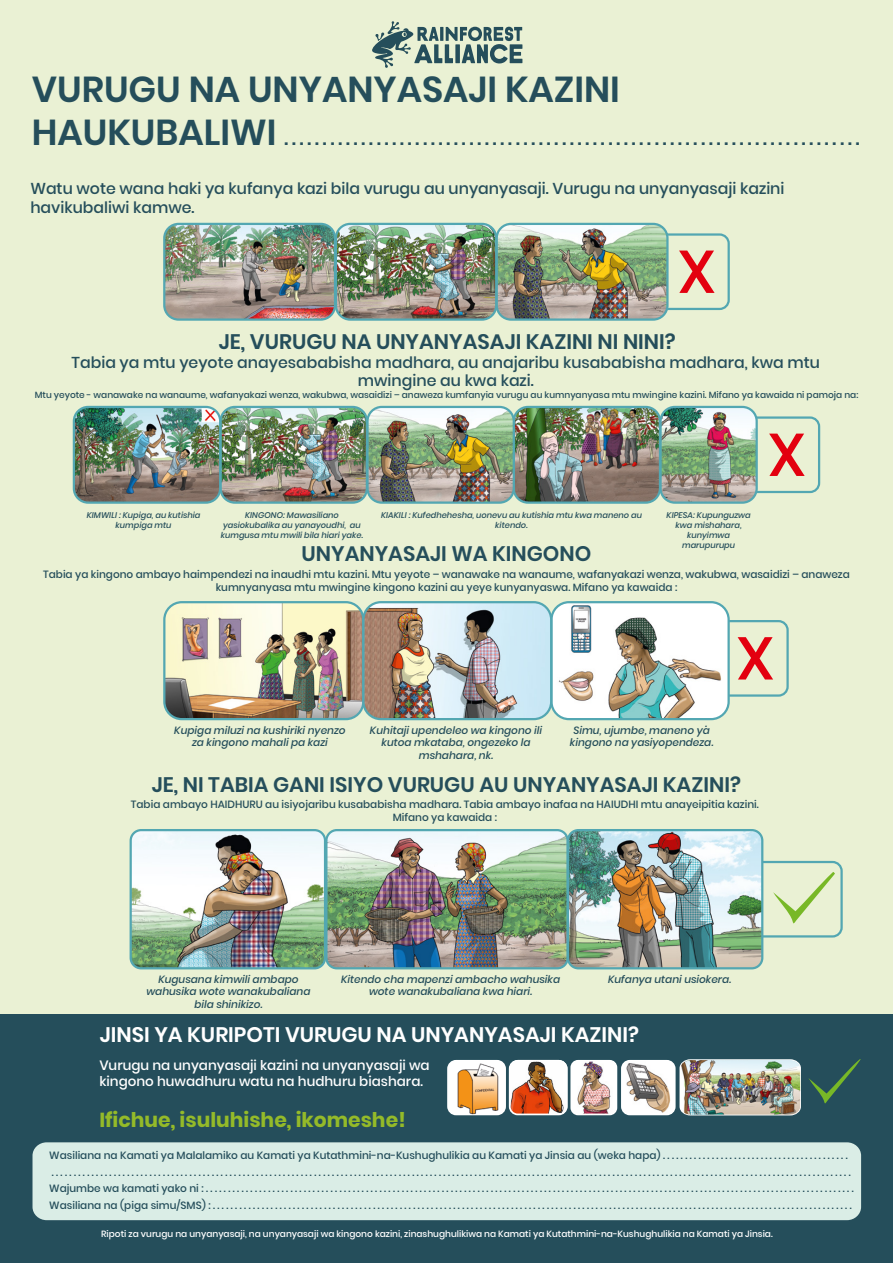
<style>
.page{position:relative;width:893px;height:1263px;background:#eaf1d4}
.page>*{position:absolute;margin:0;border:0;box-sizing:border-box;transform-origin:0 0}
.t1{font:600 36px "Poppins";color:#254e5b}
.t2{font:600 21px "Poppins";color:#254e5b}
.t3{font:600 21px "Poppins";color:#fff}
.t4{font:700 20.25px "Poppins";color:#94ba29}
.t5{font:600 18px "Poppins";color:#254e5b}
.t6{font:500 15.75px/18.9px "Poppins";color:#254e5b;text-align:center}
.t7{font:500 13.5px/16.2px "Poppins";color:#fff}
.t8{font:500 10.5px/16.5px "Poppins";color:#254e5b;text-align:center}
.t9{font:italic 500 10.5px/12.6px "Poppins";color:#254e5b;text-align:center}
.t10{font:500 9px "Poppins";color:#254e5b}
.t11{font:500 9px "Poppins";color:#fff}
.t12{font:italic 500 8.25px/9.9px "Poppins";color:#254e5b;text-align:center}
.s1{font-size:36px}
</style>
<div class="page">
<div style="left:0;top:1015px;width:893px;height:248px;background:#254e5b"></div>
<div style="left:598px;top:233px;width:132px;height:77px;border:2px solid #53a7b2;border-radius:9px"></div>
<div style="left:688px;top:416px;width:132px;height:77px;border:2px solid #53a7b2;border-radius:9px"></div>
<div style="left:607px;top:620px;width:182px;height:77px;border:2px solid #53a7b2;border-radius:9px"></div>
<img style="left:166px;top:604px;width:561px;height:115px">
<div style="left:550px;top:601px;width:180px;height:119px;border:2px solid #53a7b2;border-radius:17px"></div>
<img style="left:74px;top:407px;width:681px;height:94px">
<div style="left:513px;top:406px;width:148px;height:98px;border:2px solid #53a7b2;border-radius:14px"></div>
<div style="left:366px;top:406px;width:149px;height:98px;border:2px solid #53a7b2;border-radius:14px"></div>
<div style="left:659px;top:406px;width:99px;height:98px;border:2px solid #53a7b2;border-radius:14px"></div>
<div style="left:219px;top:406px;width:149px;height:98px;border:2px solid #53a7b2;border-radius:14px"></div>
<div style="left:73px;top:406px;width:148px;height:98px;border:2px solid #53a7b2;border-radius:14px"></div>
<div style="left:163px;top:601px;width:201px;height:119px;border:2px solid #53a7b2;border-radius:17px"></div>
<img style="left:131px;top:831px;width:631px;height:137px">
<div style="left:130px;top:829px;width:196px;height:140px;border:2px solid #53a7b2;border-radius:10px"></div>
<div style="left:325px;top:829px;width:244px;height:140px;border:2px solid #53a7b2;border-radius:10px"></div>
<div style="left:567px;top:829px;width:196px;height:140px;border:2px solid #53a7b2;border-radius:10px"></div>
<div style="left:362px;top:601px;width:190px;height:119px;border:2px solid #53a7b2;border-radius:17px"></div>
<img style="left:166px;top:224px;width:500px;height:94px">
<div style="left:335px;top:223px;width:162px;height:98px;border:2px solid #53a7b2;border-radius:14px"></div>
<div style="left:163px;top:223px;width:173px;height:98px;border:2px solid #53a7b2;border-radius:14px"></div>
<div style="left:496px;top:223px;width:173px;height:98px;border:2px solid #53a7b2;border-radius:14px"></div>
<svg style="left:679px;top:251px;width:36px;height:42px"></svg>
<svg style="left:738px;top:637px;width:35px;height:42px"></svg>
<svg style="left:769px;top:434px;width:36px;height:42px"></svg>
<svg style="left:773px;top:872px;width:62px;height:52px"></svg>
<div style="left:33px;top:1142px;width:828px;height:78px;background:#daede6;border-radius:14px"></div>
<svg style="left:372px;top:21px;width:150px;height:47px"></svg>
<svg style="left:808px;top:1059px;width:53px;height:45px"></svg>
<svg style="left:679px;top:1059px;width:122px;height:57px"></svg>
<img style="left:680px;top:1060px;width:120px;height:54px">
<div style="left:571px;top:1061px;width:45px;height:53px;background:#fff;border-radius:7px"></div>
<img style="left:577px;top:1063px;width:34px;height:49px">
<div style="left:570px;top:1060px;width:47px;height:55px;border:2px solid #fff;border-radius:7px"></div>
<div style="left:622px;top:1061px;width:53px;height:53px;background:#fff;border-radius:8px"></div>
<img style="left:626px;top:1063px;width:45px;height:49px">
<div style="left:621px;top:1060px;width:55px;height:55px;border:2px solid #fff;border-radius:8px"></div>
<div style="left:448px;top:1061px;width:57px;height:53px;background:#fff;border-radius:8px"></div>
<div style="left:447px;top:1060px;width:59px;height:55px;border:2px solid #fff;border-radius:8px"></div>
<img style="left:455px;top:1062px;width:44px;height:52px">
<img style="left:512px;top:1063px;width:53px;height:49px">
<div style="left:509px;top:1060px;width:59px;height:55px;border:2px solid #fff;border-radius:8px"></div>
<h1 class="t1" style="left:32px;top:69px;width:589px">VURUGU NA UNYANYASAJI KAZINI</h1>
<h3 class="t5" style="left:32px;top:129px;width:829px"><span class="s1">HAUKUBALIWI</span> . . . . . . . . . . . . . . . . . . . . . . . . . . . . . . . . . . . . . . . . . . . . . . . . . . . . . . . . . . . . . . . . . . . . . . . . . . .</h3>
<h3 class="t6" style="left:30px;top:179px;width:756px;text-align:left">Watu wote wana haki ya kufanya kazi bila vurugu au unyanyasaji. Vurugu na unyanyasaji kazini havikubaliwi kamwe.</h3>
<h2 class="t2" style="left:219px;top:329px;width:458px">JE, VURUGU NA UNYANYASAJI KAZINI NI NINI?</h2>
<h3 class="t6" style="left:72px;top:353px;width:750px">Tabia ya mtu yeyote anayesababisha madhara, au anajaribu kusababisha madhara, kwa mtu mwingine au kwa kazi.</h3>
<p class="t10" style="left:35px;top:390px;width:825px">Mtu yeyote - wanawake na wanaume, wafanyakazi wenza, wakubwa, wasaidizi – anaweza kumfanyia vurugu au kumnyanyasa mtu mwingine kazini. Mifano ya kawaida ni pamoja na:</p>
<p class="t12" style="left:87px;top:510px;width:115px">KIMWILI : Kupiga, au kutishia kumpiga mtu</p>
<p class="t12" style="left:221px;top:510px;width:144px">KINGONO: Mawasiliano yasiokubalika au yanayoudhi, au kumgusa mtu mwili bila hiari yake.</p>
<p class="t12" style="left:381px;top:510px;width:262px">KIAKILI : Kufedhehesha, uonevu au kutishia mtu kwa maneno au kitendo.</p>
<p class="t12" style="left:667px;top:510px;width:86px">KIPESA: Kupunguzwa kwa mishahara, kunyimwa marupurupu</p>
<h2 class="t2" style="left:302px;top:542px;width:291px">UNYANYASAJI WA KINGONO</h2>
<p class="t8" style="left:43px;top:568px;width:808px;line-height:12.6px">Tabia ya kingono ambayo haimpendezi na inaudhi mtu kazini. Mtu yeyote – wanawake na wanaume, wafanyakazi wenza, wakubwa, wasaidizi – anaweza kumnyanyasa mtu mwingine kingono kazini au yeye kunyanyaswa. Mifano ya kawaida :</p>
<p class="t9" style="left:174px;top:724px;width:173px">Kupiga miluzi na kushiriki nyenzo za kingono mahali pa kazi</p>
<p class="t9" style="left:570px;top:724px;width:145px">Simu, ujumbe, maneno ya kingono na yasiyopendeza.</p>
<p class="t9" style="left:370px;top:724px;width:174px">Kuhitaji upendeleo wa kingono ili kutoa mkataba, ongezeko la mshahara, nk.</p>
<p class="t9" style="left:705px;top:717px;width:3px">.</p>
<h2 class="t2" style="left:152px;top:772px;width:591px">JE, NI TABIA GANI ISIYO VURUGU AU UNYANYASAJI KAZINI?</h2>
<p class="t8" style="left:131px;top:798px;width:629px;line-height:12.6px">Tabia ambayo HAIDHURU au isiyojaribu kusababisha madhara. Tabia ambayo inafaa na HAIUDHI mtu anayeipitia kazini.<br>Mifano ya kawaida :</p>
<p class="t9" style="left:146px;top:973px;width:165px">Kugusana kimwili ambapo wahusika wote wanakubaliana bila shinikizo.</p>
<p class="t9" style="left:608px;top:973px;width:125px">Kufanya utani usiokera.</p>
<p class="t9" style="left:341px;top:973px;width:221px">Kitendo cha mapenzi ambacho wahusika wote wanakubaliana kwa hiari.</p>
<h2 class="t3" style="left:100px;top:1022px;width:540px">JINSI YA KURIPOTI VURUGU NA UNYANYASAJI KAZINI?</h2>
<p class="t7" style="left:99px;top:1057px;width:332px">Vurugu na unyanyasaji kazini na unyanyasaji wa kingono huwadhuru watu na hudhuru biashara.</p>
<h3 class="t4" style="left:99px;top:1108px;width:308px">Ifichue, isuluhishe, ikomeshe!</h3>
<p class="t8" style="left:49px;top:1147px;width:806px;text-align:left">Wasiliana na Kamati ya Malalamiko au Kamati ya Kutathmini-na-Kushughulikia au Kamati ya Jinsia au (weka hapa) . . . . . . . . . . . . . . . . . . . . . . . . . . . . . . . . . . . . . . . . . .<br>. . . . . . . . . . . . . . . . . . . . . . . . . . . . . . . . . . . . . . . . . . . . . . . . . . . . . . . . . . . . . . . . . . . . . . . . . . . . . . . . . . . . . . . . . . . . . . . . . . . . . . . . . . . . . . . . . . . . . . . . . . . . . . . . . . . . . . . . . . . . . . . . . . . . . . . . . . . . . . . . . . . . . . . . . . . . . . . . . . . .<br>Wajumbe wa kamati yako ni : . . . . . . . . . . . . . . . . . . . . . . . . . . . . . . . . . . . . . . . . . . . . . . . . . . . . . . . . . . . . . . . . . . . . . . . . . . . . . . . . . . . . . . . . . . . . . . . . . . . . . . . . . . . . . . . . . . . . . . . . . . . . . . . . . . . . . . . . . . . . . . . . . .<br>Wasiliana na (piga simu/SMS) : . . . . . . . . . . . . . . . . . . . . . . . . . . . . . . . . . . . . . . . . . . . . . . . . . . . . . . . . . . . . . . . . . . . . . . . . . . . . . . . . . . . . . . . . . . . . . . . . . . . . . . . . . . . . . . . . . . . . . . . . . . . . . . . . . . . . . . . . . . . . . . . .</p>
<p class="t11" style="left:101px;top:1228px;width:673px">Ripoti za vurugu na unyanyasaji, na unyanyasaji wa kingono kazini, zinashughulikiwa na Kamati ya Kutathmini-na-Kushughulikia na Kamati ya Jinsia.</p>
</div>
